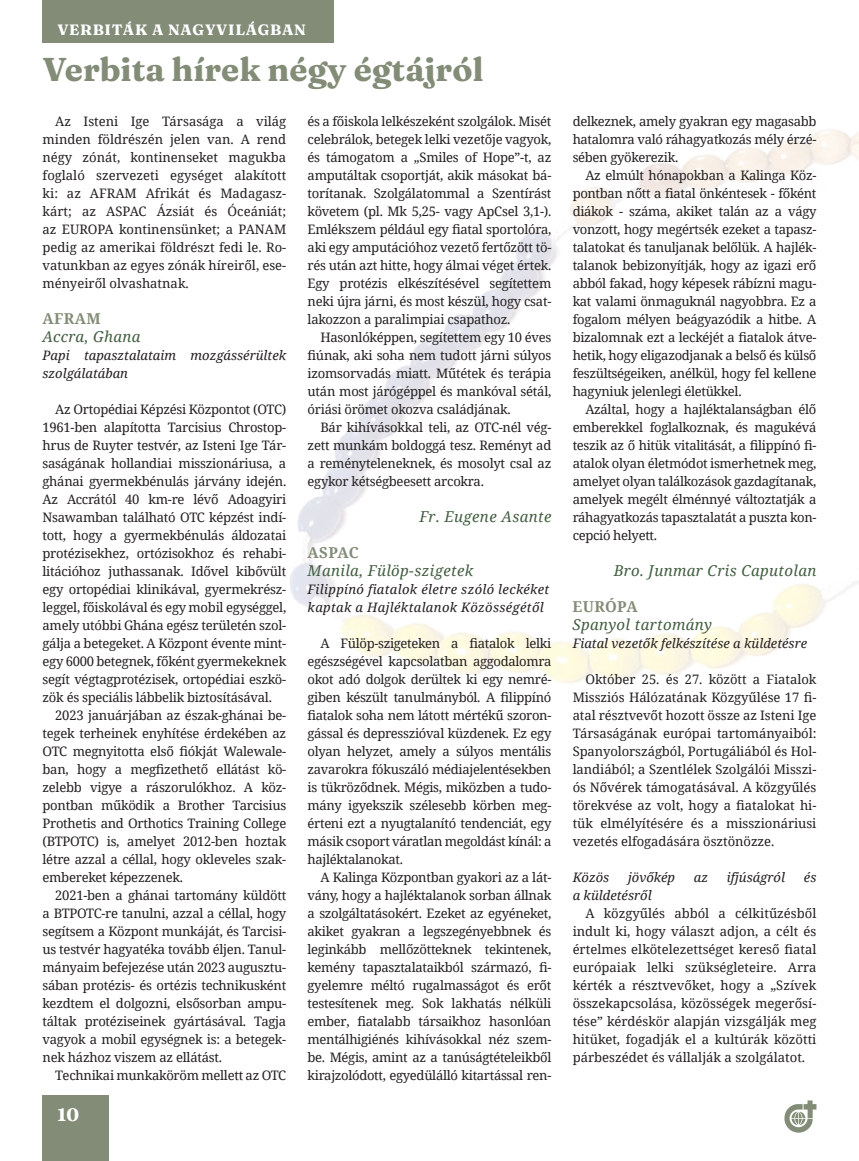
<style>
.page{position:relative;width:859px;height:1161px;background:#fff}
.page>*{position:absolute;margin:0;border:0;box-sizing:border-box;transform-origin:0 0}
.t1{font:900 33px "Fraunces 9 pt";color:#838c77}
.t2{font:900 18px "Fraunces 9 pt";color:#fff}
.t3{font:italic 15px "Noto Serif";letter-spacing:.025em;color:#425e40}
.t4{font:900 15px "Fraunces 9 pt";letter-spacing:.05em;color:#fff}
.t5{font:700 15px "Noto Serif";letter-spacing:.025em;color:#838c77}
.t6{font:13.05px/18px "Noto Serif";letter-spacing:-.02em;color:#231f20;text-align:justify}
.t7{font:italic 13.05px/18px "Noto Serif";color:#231f20}
.t8{font:italic 13.05px/18px "Noto Serif";letter-spacing:.025em;color:#231f20}
</style>
<div class="page">
<img style="left:290px;top:129px;width:569px;height:554px">
<div style="left:43px;top:1096px;width:66px;height:65px;background:#838c77"></div>
<svg style="left:784px;top:1100px;width:32px;height:32px"></svg>
<div style="left:43px;top:0;width:291px;height:43px;background:#838c77"></div>
<p class="t4" style="left:57px;top:18px;width:250px">VERBITÁK A NAGYVILÁGBAN</p>
<h1 class="t1" style="left:43px;top:43px;width:443px">Verbita hírek négy égtájról</h1>
<p class="t6" style="left:43px;top:112px;width:245px;text-indent:13px">Az Isteni Ige Társasága a világ minden földrészén jelen van. A rend négy zónát, kontinenseket magukba foglaló szervezeti egységet alakított ki: az AFRAM Afrikát és Madagasz&shy;kárt; az ASPAC Ázsiát és Óceániát; az EUROPA kontinensünket; a PANAM pedig az amerikai földrészt fedi le. Ro&shy;vatunkban az egyes zónák híreiről, ese&shy;ményeiről olvashatnak.</p>
<p class="t5" style="left:43px;top:308px;width:60px">AFRAM</p>
<p class="t3" style="left:43px;top:326px;width:100px">Accra, Ghana</p>
<p class="t7" style="left:43px;top:346px;width:245px">Papi tapasztalataim mozgássérültek szolgálatában</p>
<p class="t6" style="left:43px;top:400px;width:245px;text-indent:13px">Az Ortopédiai Képzési Központot (OTC)<br>1961-ben alapította Tarcisius Chrostop&shy;hrus de Ruyter testvér, az Isteni Ige Tár&shy;saságának hollandiai misszionáriusa, a ghánai gyermekbénulás járvány idején.<br>Az Accrától 40 km-re lévő Adoagyiri Nsawamban található OTC képzést indí&shy;tott, hogy a gyermekbénulás áldozatai protézisekhez, ortózisokhoz és rehabi&shy;litációhoz juthassanak. Idővel kibővült egy ortopédiai klinikával, gyermekrész&shy;leggel, főiskolával és egy mobil egységgel, amely utóbbi Ghána egész területén szol&shy;gálja a betegeket. A Központ évente mint&shy;egy 6000 betegnek, főként gyermekeknek segít végtagprotézisek, ortopédiai eszkö&shy;zök és speciális lábbelik biztosításával.</p>
<p class="t6" style="left:43px;top:706px;width:245px;text-indent:13px">2023 januárjában az észak-ghánai be&shy;tegek terheinek enyhítése érdekében az OTC megnyitotta első fiókját Walewale&shy;ban, hogy a megfizethető ellátást kö&shy;zelebb vigye a rászorulókhoz. A köz&shy;pontban működik a Brother Tarcisius Prothetis and Orthotics Training College (BTPOTC) is, amelyet 2012-ben hoztak létre azzal a céllal, hogy okleveles szak&shy;embereket képezzenek.</p>
<p class="t6" style="left:43px;top:886px;width:245px;text-indent:13px">2021-ben a ghánai tartomány küldött a BTPOTC-re tanulni, azzal a céllal, hogy segítsem a Központ munkáját, és Tarcisi&shy;us testvér hagyatéka tovább éljen. Tanul&shy;mányaim befejezése után 2023 augusztu&shy;sában protézis- és ortézis technikusként kezdtem el dolgozni, elsősorban ampu&shy;táltak protéziseinek gyártásával. Tagja vagyok a mobil egységnek is: a betegek&shy;nek házhoz viszem az ellátást.</p>
<p class="t6" style="left:55px;top:1066px;width:233px">Technikai munkaköröm mellett az OTC</p>
<h2 class="t2" style="left:58px;top:1100px;width:23px">10</h2>
<p class="t6" style="left:308px;top:112px;width:245px">és a főiskola lelkészeként szolgálok. Misét celebrálok, betegek lelki vezetője vagyok, és támogatom a „Smiles of Hope”-t, az amputáltak csoportját, akik másokat bá&shy;torítanak. Szolgálatommal a Szentírást követem (pl. Mk 5,25- vagy ApCsel 3,1-).<br>Emlékszem például egy fiatal sportolóra, aki egy amputációhoz vezető fertőzött tö&shy;rés után azt hitte, hogy álmai véget értek.<br>Egy protézis elkészítésével segítettem neki újra járni, és most készül, hogy csat&shy;lakozzon a paralimpiai csapathoz.</p>
<p class="t6" style="left:308px;top:328px;width:245px;text-indent:13px">Hasonlóképpen, segítettem egy 10 éves fiúnak, aki soha nem tudott járni súlyos izomsorvadás miatt. Műtétek és terápia után most járógéppel és mankóval sétál, óriási örömet okozva családjának.</p>
<p class="t6" style="left:308px;top:418px;width:245px;text-indent:13px">Bár kihívásokkal teli, az OTC-nél vég&shy;zett munkám boldoggá tesz. Reményt ad a reményteleneknek, és mosolyt csal az egykor kétségbeesett arcokra.</p>
<p class="t3" style="left:419px;top:506px;width:133px">Fr. Eugene Asante</p>
<p class="t5" style="left:308px;top:542px;width:53px">ASPAC</p>
<p class="t3" style="left:308px;top:560px;width:167px">Manila, Fülöp-szigetek</p>
<p class="t8" style="left:308px;top:580px;width:243px">Filippínó fiatalok életre szóló leckéket kaptak a Hajléktalanok Közösségétől</p>
<p class="t6" style="left:308px;top:634px;width:245px;text-indent:13px">A Fülöp-szigeteken a fiatalok lelki egészségével kapcsolatban aggodalomra okot adó dolgok derültek ki egy nemré&shy;giben készült tanulmányból. A filippínó fiatalok soha nem látott mértékű szoron&shy;gással és depresszióval küzdenek. Ez egy olyan helyzet, amely a súlyos mentális zavarokra fókuszáló médiajelentésekben is tükröződnek. Mégis, miközben a tudo&shy;mány igyekszik szélesebb körben meg&shy;érteni ezt a nyugtalanító tendenciát, egy másik csoport váratlan megoldást kínál: a hajléktalanokat.</p>
<p class="t6" style="left:308px;top:868px;width:245px;text-indent:13px">A Kalinga Központban gyakori az a lát&shy;vány, hogy a hajléktalanok sorban állnak a szolgáltatásokért. Ezeket az egyéneket, akiket gyakran a legszegényebbnek és leginkább mellőzötteknek tekintenek, kemény tapasztalataikból származó, fi&shy;gyelemre méltó rugalmasságot és erőt testesítenek meg. Sok lakhatás nélküli ember, fiatalabb társaikhoz hasonlóan mentálhigiénés kihívásokkal néz szem&shy;be. Mégis, amint az a tanúságtételeikből kirajzolódott, egyedülálló kitartással ren-</p>
<p class="t6" style="left:573px;top:112px;width:245px">delkeznek, amely gyakran egy magasabb hatalomra való ráhagyatkozás mély érzé&shy;sében gyökerezik.</p>
<p class="t6" style="left:573px;top:166px;width:245px;text-indent:13px">Az elmúlt hónapokban a Kalinga Köz&shy;pontban nőtt a fiatal önkéntesek - főként diákok - száma, akiket talán az a vágy vonzott, hogy megértsék ezeket a tapasz&shy;talatokat és tanuljanak belőlük. A hajlék&shy;talanok bebizonyítják, hogy az igazi erő abból fakad, hogy képesek rábízni magu&shy;kat valami önmaguknál nagyobbra. Ez a fogalom mélyen beágyazódik a hitbe. A bizalomnak ezt a leckéjét a fiatalok átve&shy;hetik, hogy eligazodjanak a belső és külső feszültségeiken, anélkül, hogy fel kellene hagyniuk jelenlegi életükkel.</p>
<p class="t6" style="left:573px;top:400px;width:245px;text-indent:13px">Azáltal, hogy a hajléktalanságban élő emberekkel foglalkoznak, és magukévá teszik az ő hitük vitalitását, a filippínó fi&shy;atalok olyan életmódot ismerhetnek meg, amelyet olyan találkozások gazdagítanak, amelyek megélt élménnyé változtatják a ráhagyatkozás tapasztalatát a puszta kon&shy;cepció helyett.</p>
<p class="t3" style="left:614px;top:560px;width:204px">Bro. Junmar Cris Caputolan</p>
<p class="t5" style="left:573px;top:596px;width:67px">EURÓPA</p>
<p class="t3" style="left:573px;top:614px;width:141px">Spanyol tartomány</p>
<p class="t7" style="left:573px;top:634px;width:236px">Fiatal vezetők felkészítése a küldetésre</p>
<p class="t6" style="left:573px;top:670px;width:245px;text-indent:13px">Október 25. és 27. között a Fiatalok Missziós Hálózatának Közgyűlése 17 fi&shy;atal résztvevőt hozott össze az Isteni Ige Társaságának európai tartományaiból:<br>Spanyolországból, Portugáliából és Hol&shy;landiából; a Szentlélek Szolgálói Misszi&shy;ós Nővérek támogatásával. A közgyűlés törekvése az volt, hogy a fiatalokat hi&shy;tük elmélyítésére és a misszionáriusi vezetés elfogadására ösztönözze.</p>
<p class="t7" style="left:573px;top:868px;width:38px">Közös</p>
<p class="t7" style="left:628px;top:868px;width:48px">jövőkép</p>
<p class="t7" style="left:694px;top:868px;width:16px">az</p>
<p class="t7" style="left:727px;top:868px;width:60px">ifjúságról</p>
<p class="t7" style="left:804px;top:868px;width:14px">és</p>
<p class="t7" style="left:573px;top:886px;width:81px">a küldetésről</p>
<p class="t6" style="left:573px;top:904px;width:245px;text-indent:13px">A közgyűlés abból a célkitűzésből indult ki, hogy választ adjon, a célt és értelmes elkötelezettséget kereső fiatal európaiak lelki szükségleteire. Arra kérték a résztvevőket, hogy a „Szívek összekapcsolása, közösségek megerősí&shy;tése” kérdéskör alapján vizsgálják meg hitüket, fogadják el a kultúrák közötti párbeszédet és vállalják a szolgálatot.</p>
</div>
